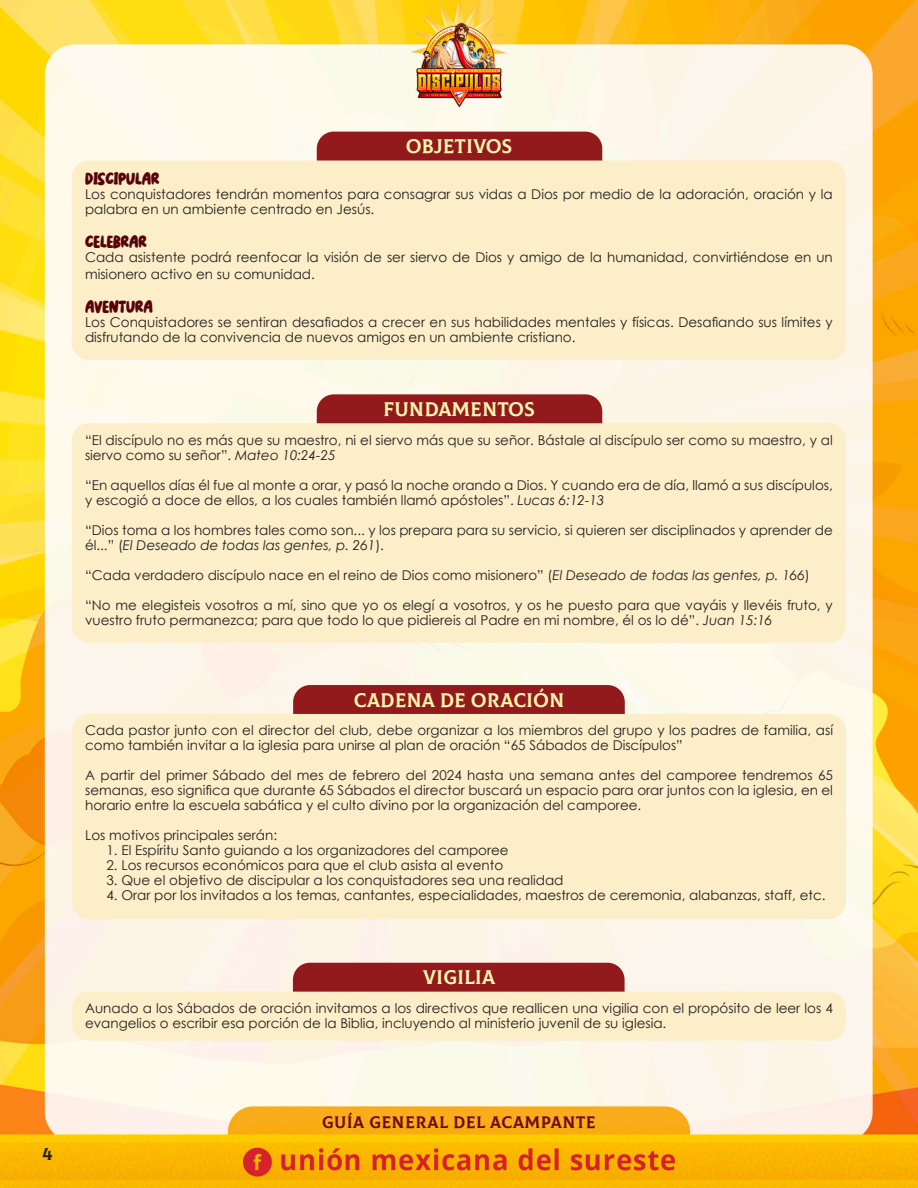
<style>
.page{position:relative;width:918px;height:1188px;background:#fff}
.page>*{position:absolute;margin:0;border:0;box-sizing:border-box;transform-origin:0 0}
.t1{font:19.5px "Colus";color:#faf6b0}
.t2{font:18px "Colus";color:#231f20}
.t3{font:16.5px "Mochido";color:#58030a}
.t4{font:16.5px "Colus";letter-spacing:.025em;color:#6a0912}
.t5{font:13.5px/15px "Century Gothic";color:#231f20}
.s1{font-style:italic}
</style>
<div class="page">
<img style="left:0;top:0;width:918px;height:1188px">
<div style="left:317px;top:132px;width:285px;height:70px;background:#92191c;border-radius:17px"></div>
<div style="left:317px;top:394px;width:285px;height:70px;background:#92191c;border-radius:17px"></div>
<div style="left:293px;top:685px;width:332px;height:70px;background:#92191c;border-radius:17px"></div>
<div style="left:293px;top:963px;width:332px;height:70px;background:#92191c;border-radius:17px"></div>
<div style="left:72px;top:161px;width:774px;height:199px;background:#fbeec8;border-radius:17px"></div>
<div style="left:72px;top:423px;width:774px;height:220px;background:#fbeec8;border-radius:17px"></div>
<div style="left:72px;top:714px;width:774px;height:205px;background:#fbeec8;border-radius:17px"></div>
<div style="left:72px;top:992px;width:774px;height:49px;background:#fbeec8;border-radius:17px"></div>
<h2 class="t2" style="left:43px;top:1140px;width:12px">4</h2>
<p class="t1" style="left:406px;top:132px;width:108px">OBJETIVOS</p>
<p class="t3" style="left:85px;top:172px;width:76px">DISCIPULAR</p>
<p class="t5" style="left:85px;top:187px;width:749px">Los conquistadores tendrán momentos para consagrar sus vidas a Dios por medio de la adoración, oración y la palabra en un ambiente centrado en Jesús.</p>
<p class="t3" style="left:85px;top:235px;width:63px">CELEBRAR</p>
<p class="t5" style="left:85px;top:249px;width:749px;line-height:16.5px">Cada asistente podrá reenfocar la visión de ser siervo de Dios y amigo de la humanidad, convirtiéndose en un misionero activo en su comunidad.</p>
<p class="t3" style="left:85px;top:300px;width:69px">AVENTURA</p>
<p class="t5" style="left:85px;top:314px;width:749px">Los Conquistadores se sentiran desafiados a crecer en sus habilidades mentales y físicas. Desafiando sus límites y disfrutando de la convivencia de nuevos amigos en un ambiente cristiano.</p>
<p class="t1" style="left:383px;top:394px;width:153px">FUNDAMENTOS</p>
<p class="t5" style="left:85px;top:432px;width:749px">“El discípulo no es más que su maestro, ni el siervo más que su señor. Bástale al discípulo ser como su maestro, y al siervo como su señor”. <span class="s1">Mateo 10:24-25</span></p>
<p class="t5" style="left:85px;top:477px;width:749px">“En aquellos días él fue al monte a orar, y pasó la noche orando a Dios. Y cuando era de día, llamó a sus discípulos, y escogió a doce de ellos, a los cuales también llamó apóstoles”. <span class="s1">Lucas 6:12-13</span></p>
<p class="t5" style="left:85px;top:522px;width:749px">“Dios toma a los hombres tales como son... y los prepara para su servicio, si quieren ser disciplinados y aprender de él...” (<span class="s1">El Deseado de todas las gentes, p. 261</span>).</p>
<p class="t5" style="left:85px;top:567px;width:726px">“Cada verdadero discípulo nace en el reino de Dios como misionero” (<span class="s1">El Deseado de todas las gentes, p. 166</span>)</p>
<p class="t5" style="left:85px;top:597px;width:749px">“No me elegisteis vosotros a mí, sino que yo os elegí a vosotros, y os he puesto para que vayáis y llevéis fruto, y vuestro fruto permanezca; para que todo lo que pidiereis al Padre en mi nombre, él os lo dé”. <span class="s1">Juan 15:16</span></p>
<p class="t1" style="left:354px;top:685px;width:212px">CADENA DE ORACIÓN</p>
<p class="t5" style="left:85px;top:723px;width:749px">Cada pastor junto con el director del club, debe organizar a los miembros del grupo y los padres de familia, así como también invitar a la iglesia para unirse al plan de oración “65 Sábados de Discípulos”</p>
<p class="t5" style="left:85px;top:768px;width:749px;text-align:justify">A partir del primer Sábado del mes de febrero del 2024 hasta una semana antes del camporee tendremos 65 semanas, eso significa que durante 65 Sábados el director buscará un espacio para orar juntos con la iglesia, en el horario entre la escuela sabática y el culto divino por la organización del camporee.</p>
<p class="t5" style="left:85px;top:828px;width:193px">Los motivos principales serán:</p>
<p class="t5" style="left:107px;top:843px;width:404px">1. El Espíritu Santo guiando a los organizadores del camporee</p>
<p class="t5" style="left:107px;top:858px;width:398px">2. Los recursos económicos para que el club asista al evento</p>
<p class="t5" style="left:107px;top:873px;width:458px">3. Que el objetivo de discipular a los conquistadores sea una realidad</p>
<p class="t5" style="left:107px;top:888px;width:721px">4. Orar por los invitados a los temas, cantantes, especialidades, maestros de ceremonia, alabanzas, staff, etc.</p>
<p class="t1" style="left:423px;top:963px;width:74px">VIGILIA</p>
<p class="t5" style="left:85px;top:1000px;width:749px">Aunado a los Sábados de oración invitamos a los directivos que reallicen una vigilia con el propósito de leer los 4 evangelios o escribir esa porción de la Biblia, incluyendo al ministerio juvenil de su iglesia.</p>
<p class="t4" style="left:322px;top:1110px;width:275px">GUÍA GENERAL DEL ACAMPANTE</p>
</div>
